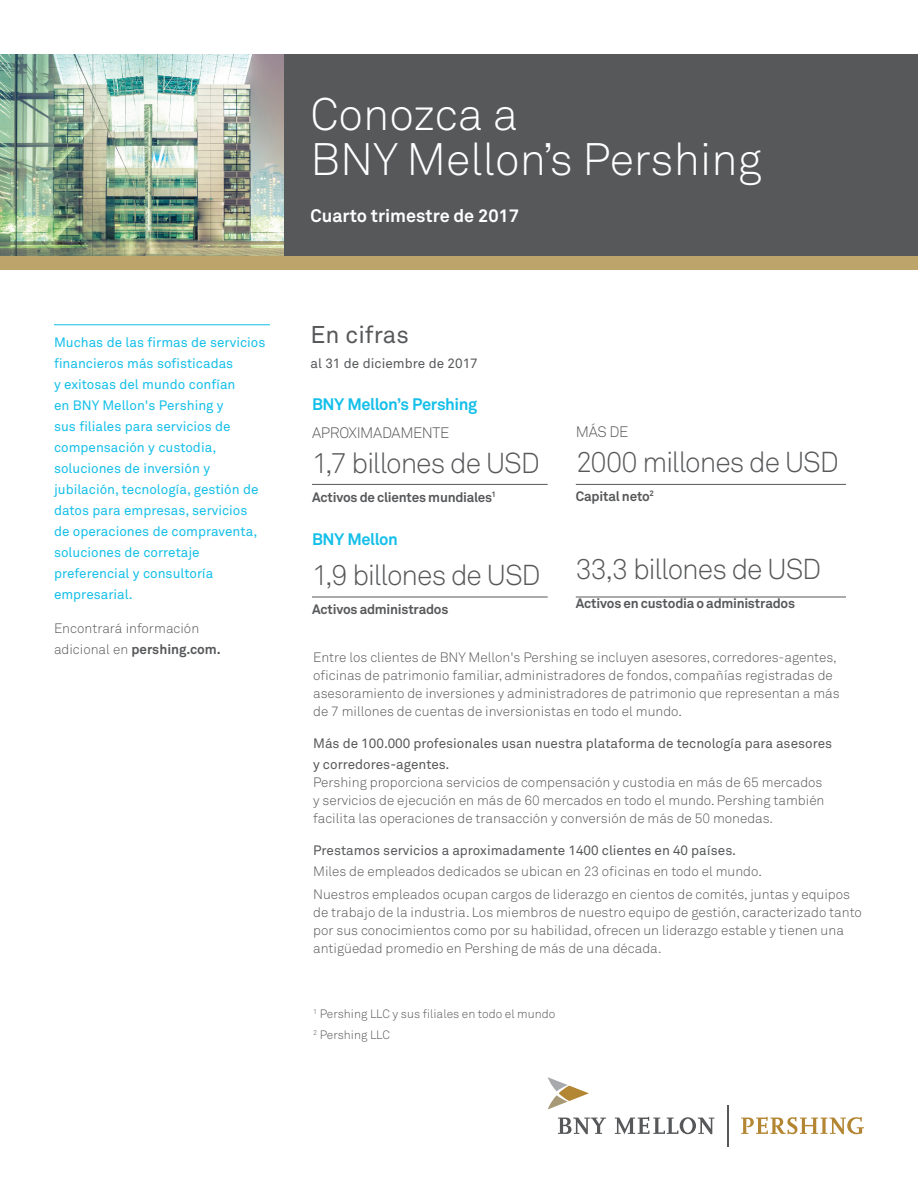
<style>
.page{position:relative;width:918px;height:1188px;background:#fff}
.page>*{position:absolute;margin:0;border:0;box-sizing:border-box;transform-origin:0 0}
.t1{font:45px/45px "Akkurat Light Pro";color:#fff}
.t2{font:28.5px "Akkurat Light Pro";letter-spacing:-.04em;color:#57585a}
.Subhead_Level_2{font:24px "Akkurat Pro";color:#57585a}
.t3{font:700 18px "Akkurat Pro";color:#fff}
.Subhead_Level_2a{font:700 16.5px "Akkurat Pro";letter-spacing:-.025em;color:#15bfe9}
.t4{font:15px "Akkurat Light Pro";letter-spacing:-.02em;color:#57585a}
._1939{font:13.5px/18px "Akkurat Light Pro";color:#57585a}
.Subhead_Level_1_Tag{font:13.5px/21px "Akkurat Pro";color:#15bfe9}
._1939-2{font:13.5px/21px "Akkurat Pro";color:#57585a}
.Bar_Copy_Centered_9{font:700 13.5px "Akkurat Pro";letter-spacing:-.015em;color:#57585a}
.Subhead_Level_1_Tag-2{font:13.5px/21px "Akkurat Light Pro";color:#57585a}
.Subhead_Level_2-2{font:13.5px "Akkurat Pro";color:#57585a}
.Footnote{font:12px "Akkurat Light Pro";color:#57585a}
.s1{font-family:"Akkurat Pro";font-weight:700}
</style>
<div class="page">
<svg style="left:548px;top:1077px;width:41px;height:32px"></svg>
<hr style="left:727px;top:1105px;width:1px;height:41px;background:#57585a">
<svg style="left:558px;top:1118px;width:48px;height:16px"></svg>
<svg style="left:615px;top:1117px;width:99px;height:17px"></svg>
<svg style="left:741px;top:1117px;width:123px;height:17px"></svg>
<div style="left:284px;top:54px;width:634px;height:202px;background:#57585a"></div>
<hr style="left:54px;top:324px;width:216px;height:1px;background:#15bfe9">
<hr style="left:312px;top:597px;width:236px;height:1px;background:#57585a">
<hr style="left:576px;top:597px;width:270px;height:1px;background:#57585a">
<hr style="left:312px;top:484px;width:236px;height:1px;background:#57585a">
<hr style="left:576px;top:484px;width:270px;height:1px;background:#57585a">
<img style="left:0;top:54px;width:284px;height:202px">
<div style="left:0;top:256px;width:918px;height:14px;background:#bca46b"></div>
<p class="Subhead_Level_1_Tag" style="left:54px;top:332px;width:213px">Muchas de las firmas de servicios financieros más sofisticadas<br>y exitosas del mundo confían<br>en BNY Mellon's Pershing y<br>sus filiales para servicios de compensación y custodia, soluciones de inversión y jubilación, tecnología, gestión de datos para empresas, servicios de operaciones de compraventa, soluciones de corretaje preferencial y consultoría empresarial.</p>
<p class="Subhead_Level_1_Tag-2" style="left:54px;top:618px;width:168px">Encontrará información adicional en <span class="s1">pershing.com.</span></p>
<p class="t1" style="left:310px;top:92px;width:453px">Conozca a<br>BNY Mellon’s Pershing</p>
<p class="t3" style="left:310px;top:205px;width:210px">Cuarto trimestre de 2017</p>
<p class="Subhead_Level_2" style="left:310px;top:320px;width:100px">En cifras</p>
<p class="Subhead_Level_2-2" style="left:310px;top:356px;width:169px">al 31 de diciembre de 2017</p>
<p class="Subhead_Level_2a" style="left:312px;top:394px;width:167px">BNY Mellon’s Pershing</p>
<p class="t4" style="left:312px;top:424px;width:139px">APROXIMADAMENTE</p>
<p class="t2" style="left:312px;top:446px;width:229px">1,7 billones de USD</p>
<p class="Bar_Copy_Centered_9" style="left:312px;top:489px;width:186px">Activos de clientes mundiales<sup>1</sup></p>
<p class="Subhead_Level_2a" style="left:312px;top:529px;width:87px">BNY Mellon</p>
<p class="t2" style="left:312px;top:558px;width:230px">1,9 billones de USD</p>
<p class="Bar_Copy_Centered_9" style="left:312px;top:601px;width:138px">Activos administrados</p>
<p class="t4" style="left:576px;top:423px;width:54px">MÁS DE</p>
<p class="t2" style="left:576px;top:445px;width:264px">2000 millones de USD</p>
<p class="Bar_Copy_Centered_9" style="left:576px;top:488px;width:80px">Capital neto<sup>2</sup></p>
<p class="t2" style="left:576px;top:552px;width:247px">33,3 billones de USD</p>
<p class="Bar_Copy_Centered_9" style="left:576px;top:595px;width:221px">Activos en custodia o administrados</p>
<p class="_1939" style="left:313px;top:648px;width:528px">Entre los clientes de BNY Mellon's Pershing se incluyen asesores, corredores-agentes, oficinas de patrimonio familiar, administradores de fondos, compañías registradas de asesoramiento de inversiones y administradores de patrimonio que representan a más de 7 millones de cuentas de inversionistas en todo el mundo.</p>
<p class="_1939-2" style="left:313px;top:733px;width:521px">Más de 100.000 profesionales usan nuestra plataforma de tecnología para asesores y corredores-agentes.</p>
<p class="_1939" style="left:313px;top:773px;width:513px">Pershing proporciona servicios de compensación y custodia en más de 65 mercados y servicios de ejecución en más de 60 mercados en todo el mundo. Pershing también facilita las operaciones de transacción y conversión de más de 50 monedas.</p>
<p class="_1939-2" style="left:313px;top:840px;width:425px">Prestamos servicios a aproximadamente 1400 clientes en 40 países.</p>
<p class="_1939" style="left:313px;top:862px;width:450px">Miles de empleados dedicados se ubican en 23 oficinas en todo el mundo.</p>
<p class="_1939" style="left:313px;top:885px;width:550px">Nuestros empleados ocupan cargos de liderazgo en cientos de comités, juntas y equipos de trabajo de la industria. Los miembros de nuestro equipo de gestión, caracterizado tanto por sus conocimientos como por su habilidad, ofrecen un liderazgo estable y tienen una antigüedad promedio en Pershing de más de una década.</p>
<p class="Footnote" style="left:313px;top:1006px;width:244px"><sup>1</sup> Pershing LLC y sus filiales en todo el mundo</p>
<p class="Footnote" style="left:313px;top:1028px;width:78px"><sup>2</sup> Pershing LLC</p>
</div>
